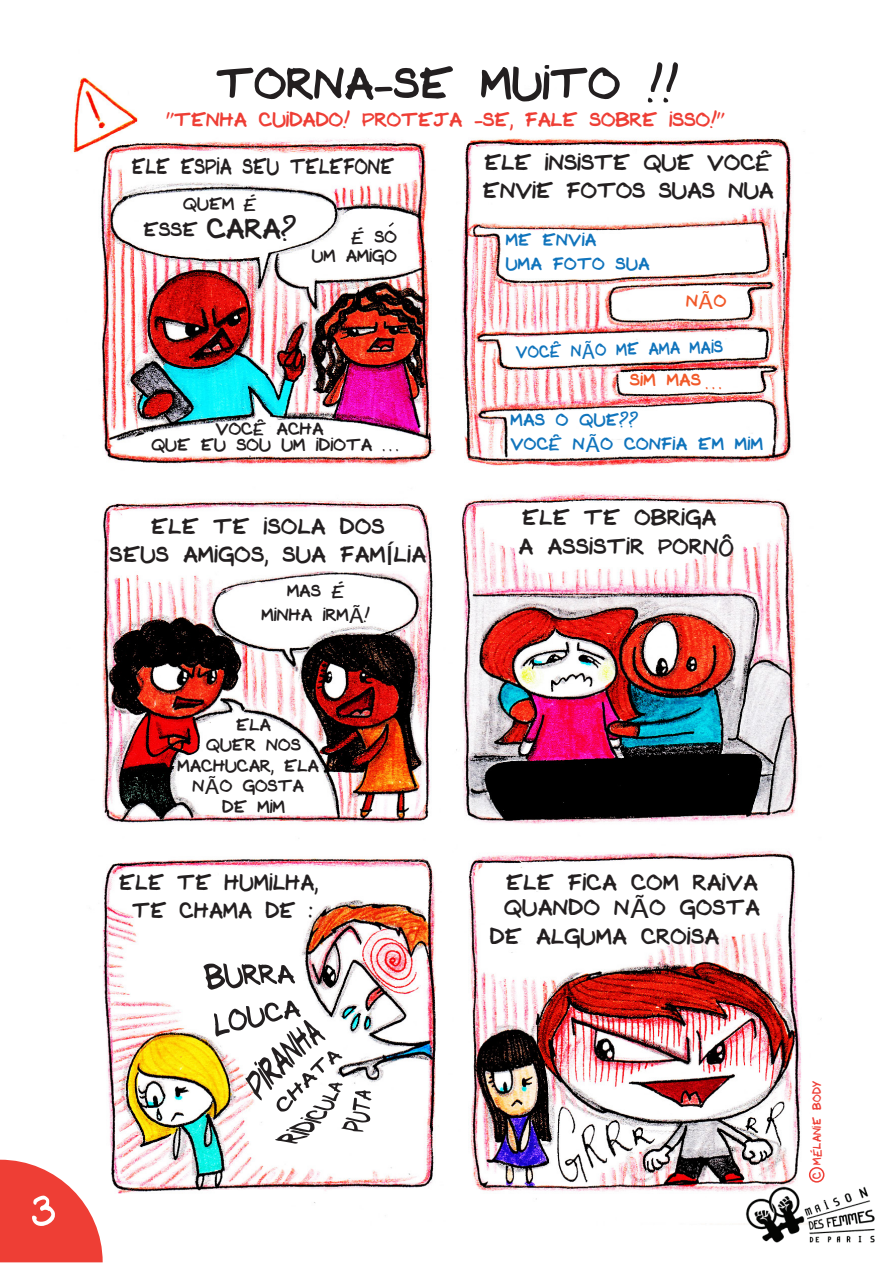
<style>
.page{position:relative;width:893px;height:1263px;background:#fff}
.page>*{position:absolute;margin:0;border:0;box-sizing:border-box;transform-origin:0 0}
.t1{font:56.7px "My Script Fontmelanie";color:#231f20;scale:1.13 1}
.t2{font:54px "My Script Fontmelanie";color:#fff}
.t3{font:36px "My Script Fontmelanie";color:#231f20;scale:1.13 1}
.t4{font:28.35px/28.3px "My Script Fontmelanie";letter-spacing:.01em;color:#231f20;scale:1.13 1}
.t5{font:28.35px/28.3px "My Script Fontmelanie";letter-spacing:.01em;color:#231f20;text-align:center;scale:1.06 1}
.t6{font:28.35px "My Script Fontmelanie";letter-spacing:.01em;color:#231f20;scale:.91 1}
.t7{font:25.2px "My Script Fontmelanie";color:#ee3e35;scale:1.13 1}
.t8{font:22.05px/20.5px "My Script Fontmelanie";color:#231f20;text-align:center;scale:1.13 1}
.t9{font:22.05px/23.5px "My Script Fontmelanie";letter-spacing:.01em;color:#1074bc;scale:1.13 1}
.t10{font:22.05px "My Script Fontmelanie";letter-spacing:.01em;color:#1074bc}
.t11{font:22.05px "My Script Fontmelanie";letter-spacing:.01em;color:#f15929;scale:1.13 1}
.t12{font:22.05px/18.9px "My Script Fontmelanie";color:#231f20;text-align:right;scale:1.11 1}
.t13{font:15px "My Script Fontmelanie";letter-spacing:.025em;color:#ee3e35}
.s1{font-size:25.5px}
.s2{font-family:"Myriad Pro"}
</style>
<div class="page">
<img style="left:73px;top:77px;width:749px;height:1126px">
<svg style="left:203px;top:963px;width:92px;height:27px"></svg>
<svg style="left:214px;top:1000px;width:157px;height:143px"></svg>
<svg style="left:387px;top:221px;width:8px;height:7px"></svg>
<img style="left:725px;top:1160px;width:150px;height:83px">
<div style="left:809px;top:1167px;width:15px;height:15px;border:2px solid #ee3e35;border-radius:50%"></div>
<svg style="left:0;top:1160px;width:103px;height:102px"></svg>
<h2 class="t2" style="left:31px;top:1180px;width:26px">3</h2>
<h1 class="t1" style="left:216px;top:52px;width:411px">TORNA-SE MUITO !!</h1>
<p class="t7" style="left:167px;top:106px;width:495px">"TENHA CUIDADO! PROTEJA -SE, FALE SOBRE ISSO!"</p>
<p class="t6" style="left:132px;top:150px;width:290px">ELE ESPIA SEU TELEFONE</p>
<p class="t8" style="left:183px;top:194px;width:66px">QUEM É</p>
<p class="t3" style="left:143px;top:208px;width:137px"><span class="s1">ESSE</span> CARA?</p>
<p class="t4" style="left:483px;top:149px;width:259px">ELE INSISTE QUE VOCÊ<br>ENVIE FOTOS SUAS NUA</p>
<p class="t9" style="left:506px;top:228px;width:129px">ME ENVIA<br>UMA FOTO SUA</p>
<p class="t12" style="left:312px;top:228px;width:78px">É SO<br>UM AMIGO</p>
<p class="t8" style="left:151px;top:422px;width:220px;line-height:15.8px">VOCÊ ACHA<br>QUE EU SOU UM IDIOTA . . .</p>
<p class="t11" style="left:686px;top:288px;width:37px">N<span class="s2">Ã</span>O</p>
<p class="t10" style="left:516px;top:339px;width:208px;rotate:-1deg">VOCÊ N<span class="s2">Ã</span>O ME AMA MAIS</p>
<p class="t11" style="left:630px;top:367px;width:82px">SIM MAS . . .</p>
<p class="t9" style="left:511px;top:409px;width:225px">MAS O QUE??<br>VOCÊ N<span class="s2">Ã</span>O CONFIA EM MIM</p>
<p class="t4" style="left:110px;top:513px;width:282px;text-align:center">ELE TE ISOLA DOS<br>SEUS AMIGOS, SUA FAM<span class="s2">Í</span>LIA</p>
<p class="t4" style="left:518px;top:504px;width:192px">ELE TE OBRIGA<br>A ASSISTIR PORNÔ</p>
<p class="t8" style="left:262px;top:580px;width:97px;line-height:23.5px">MAS É<br>MINHA IRM<span class="s2">Ã</span>!</p>
<p class="t8" style="left:177px;top:715px;width:127px">ELA<br>QUER NOS<br>MACHUCAR, ELA<br>N<span class="s2">Ã</span>O GOSTA<br>DE MIM</p>
<p class="t5" style="left:119px;top:869px;width:189px">ELE TE HUMILHA,<br>TE CHAMA DE :</p>
<p class="t4" style="left:504px;top:870px;width:228px;line-height:25.5px">ELE FICA COM RAIVA<br>QUANDO N<span class="s2">Ã</span>O GOSTA</p>
<p class="t4" style="left:490px;top:923px;width:205px">DE ALGUMA CROISA</p>
<p class="t13" style="left:808px;top:1179px;width:99px;rotate:-90deg">C MÉLANIE BODY</p>
</div>
